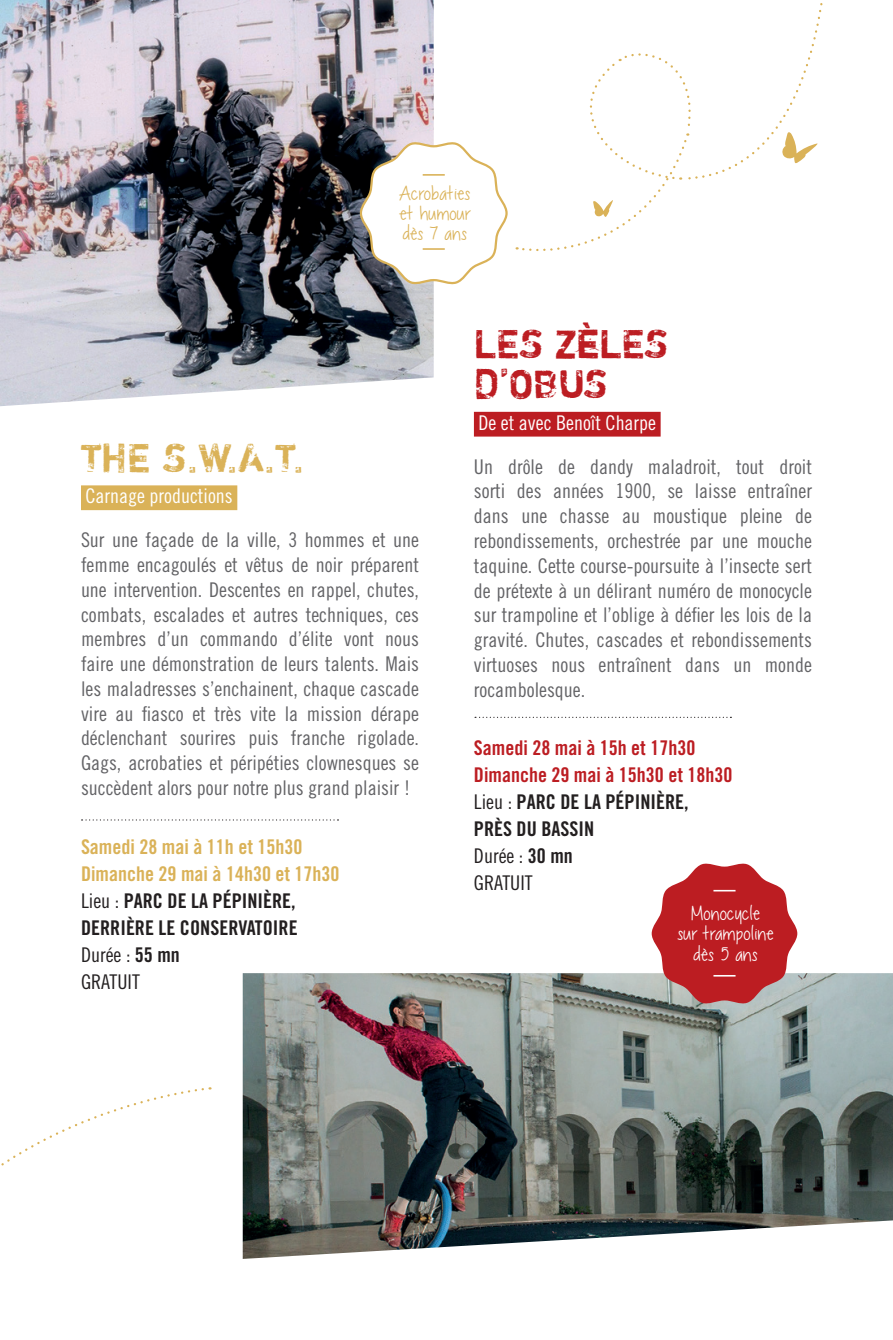
<style>
.page{position:relative;width:893px;height:1340px;background:#fff}
.page>*{position:absolute;margin:0;border:0;box-sizing:border-box;transform-origin:0 0}
.t1{font:40.5px/40.5px "Shortcut";letter-spacing:-.01em;color:#bc1d22}
.t2{font:40.5px "Shortcut";color:#dab258}
.t3{font:27px/20.2px "Chocolate Covered Raindrops";color:#fff;text-align:center}
.t4{font:27px/20.2px "Chocolate Covered Raindrops";color:#dab258;text-align:justify}
.t5{font:20.25px/24.8px "Trade Gothic Cond Eighteen";color:#636366;text-align:justify}
.t6{font:20.25px/27px "Trade Gothic Bold Cond Twenty";color:#dab258}
.t7{font:20.25px/27px "Trade Gothic Bold Cond Twenty";color:#bc1d22}
.t8{font:20.25px "Trade Gothic Cond Eighteen";color:#fff}
.t9{font:20.25px/27px "Trade Gothic Cond Eighteen";color:#231f20}
.s1{font-family:"Trade Gothic Cond Eighteen";color:#231f20}
.s2{color:#231f20}
.s3{font-family:"Trade Gothic Bold Cond Twenty"}
</style>
<div class="page">
<svg style="left:82px;top:819px;width:256px;height:1px"></svg>
<svg style="left:475px;top:716px;width:256px;height:2px"></svg>
<div style="left:474px;top:412px;width:187px;height:24px;background:#bc1d22"></div>
<img style="left:0;top:0;width:434px;height:406px">
<img style="left:243px;top:973px;width:650px;height:285px">
<div style="left:81px;top:485px;width:156px;height:25px;background:#dab258"></div>
<svg style="left:359px;top:139px;width:149px;height:148px"></svg>
<hr style="left:423px;top:174px;width:22px;height:2px;background:#dab258">
<hr style="left:423px;top:248px;width:22px;height:2px;background:#dab258">
<svg style="left:652px;top:863px;width:145px;height:142px;background:#c45053"></svg>
<svg style="left:1px;top:1088px;width:203px;height:78px"></svg>
<svg style="left:517px;top:3px;width:306px;height:248px"></svg>
<h2 class="t4" style="left:395px;top:182px;width:73px">Acrobaties et humour dès 7 ans</h2>
<h1 class="t2" style="left:81px;top:432px;width:225px">THE S.W.A.T.</h1>
<p class="t8" style="left:85px;top:484px;width:149px">Carnage productions</p>
<p class="t5" style="left:81px;top:527px;width:340px">Sur une façade de la ville, 3 hommes et une femme encagoulés et vêtus de noir préparent une intervention. Descentes en rappel, chutes, combats, escalades et autres techniques, ces membres d’un commando d’élite vont nous faire une démonstration de leurs talents. Mais les maladresses s’enchainent, chaque cascade vire au fiasco et très vite la mission dérape déclenchant sourires puis franche rigolade.<br>Gags, acrobaties et péripéties clownesques se succèdent alors pour notre plus grand plaisir !</p>
<p class="t6" style="left:81px;top:833px;width:260px">Samedi 28 mai à 11h et 15h30<br>Dimanche 29 mai à 14h30 et 17h30<br><span class="s1">Lieu :</span> <span class="s2">PARC DE LA PÉPINIÈRE,<br>DERRIÈRE LE CONSERVATOIRE</span></p>
<p class="t9" style="left:81px;top:940px;width:100px">Durée : <span class="s3">55 mn<br></span>GRATUIT</p>
<h1 class="t1" style="left:474px;top:322px;width:196px">LES ZÈLES<br>D’OBUS</h1>
<p class="t8" style="left:478px;top:410px;width:179px">De et avec Benoît Charpe</p>
<p class="t5" style="left:474px;top:454px;width:340px">Un drôle de dandy maladroit, tout droit sorti des années 1900, se laisse entraîner dans une chasse au moustique pleine de rebondissements, orchestrée par une mouche taquine. Cette course-poursuite à l’insecte sert de prétexte à un délirant numéro de monocycle sur trampoline et l’oblige à défier les lois de la gravité. Chutes, cascades et rebondissements virtuoses nous entraînent dans un monde rocambolesque.</p>
<p class="t7" style="left:474px;top:734px;width:260px">Samedi 28 mai à 15h et 17h30<br>Dimanche 29 mai à 15h30 et 18h30<br><span class="s1">Lieu :</span> <span class="s2">PARC DE LA PÉPINIÈRE,<br>PRÈS DU BASSIN</span></p>
<p class="t9" style="left:474px;top:842px;width:100px">Durée : <span class="s3">30 mn<br></span>GRATUIT</p>
<h2 class="t3" style="left:673px;top:902px;width:98px">Monocycle<br>sur trampoline dès 5 ans</h2>
</div>
